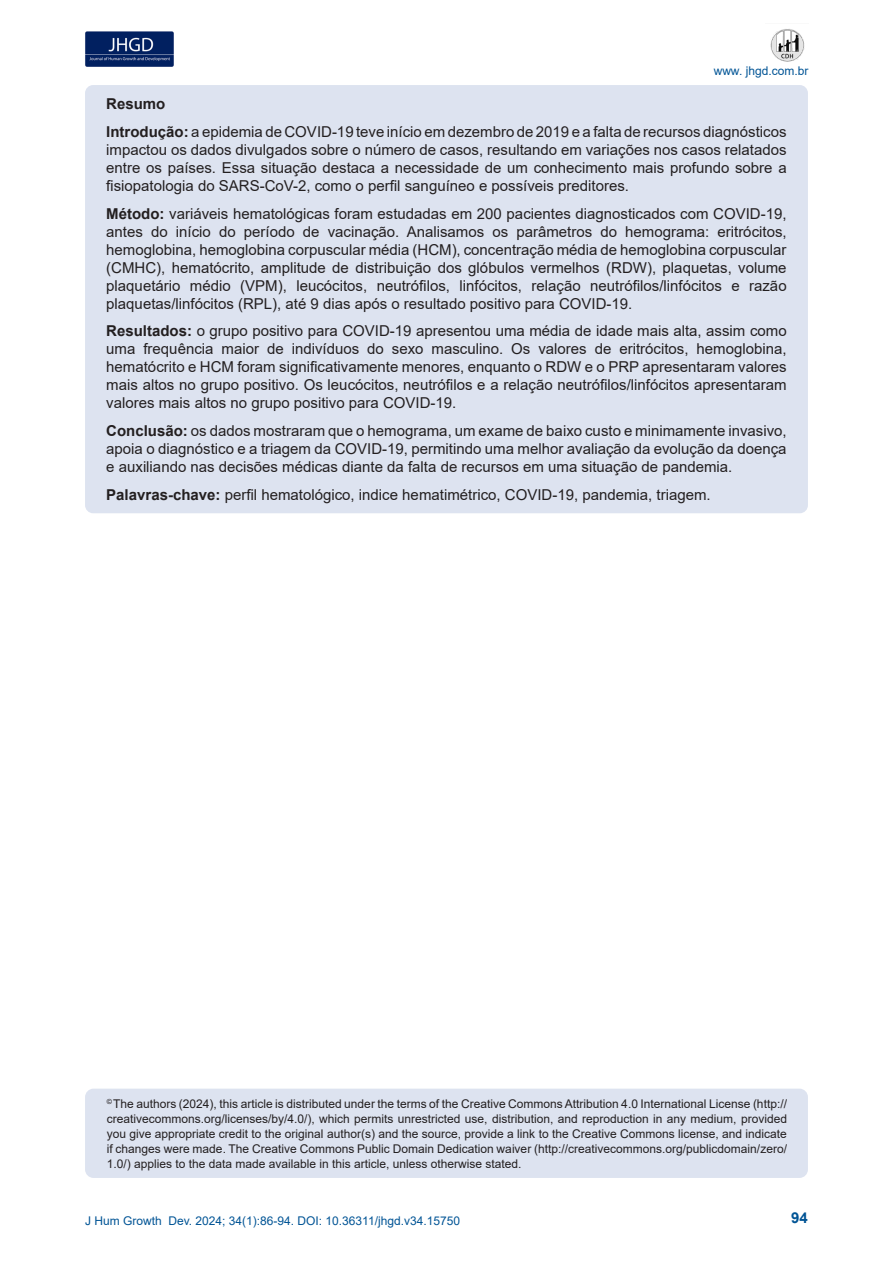
<style>
.page{position:relative;width:893px;height:1263px;background:#fff}
.page>*{position:absolute;margin:0;border:0;box-sizing:border-box;transform-origin:0 0}
.t1{font:15px/18px "Arial";color:#231f20;text-align:justify}
.t2{font:700 15px "Arial";color:#231f20}
.t3{font:700 15px "Arial";color:#005495}
.t4{font:12px/15px "Arial";color:#231f20;text-align:justify}
.t5{font:12px "Arial";color:#005495}
.s1{font-weight:700}
</style>
<div class="page">
<img style="left:85px;top:31px;width:89px;height:35px">
<img style="left:770px;top:29px;width:35px;height:33px">
<div style="left:85px;top:1089px;width:723px;height:89px;background:#dde3f0;border-radius:9px"></div>
<div style="left:85px;top:85px;width:723px;height:428px;background:#dde3f0;border-radius:8px"></div>
<p class="t5" style="left:714px;top:62px;width:96px">www. jhgd.com.br</p>
<p class="t2" style="left:106px;top:93px;width:61px">Resumo</p>
<p class="t1" style="left:106px;top:122px;width:682px"><span class="s1">Introdução:</span> a epidemia de COVID-19 teve início em dezembro de 2019 e a falta de recursos diagnósticos impactou os dados divulgados sobre o número de casos, resultando em variações nos casos relatados entre os países. Essa situação destaca a necessidade de um conhecimento mais profundo sobre a fisiopatologia do SARS-CoV-2, como o perfil sanguíneo e possíveis preditores.</p>
<p class="t1" style="left:106px;top:204px;width:682px"><span class="s1">Método:</span> variáveis hematológicas foram estudadas em 200 pacientes diagnosticados com COVID-19, antes do início do período de vacinação. Analisamos os parâmetros do hemograma: eritrócitos, hemoglobina, hemoglobina corpuscular média (HCM), concentração média de hemoglobina corpuscular (CMHC), hematócrito, amplitude de distribuição dos glóbulos vermelhos (RDW), plaquetas, volume plaquetário médio (VPM), leucócitos, neutrófilos, linfócitos, relação neutrófilos/linfócitos e razão plaquetas/linfócitos (RPL), até 9 dias após o resultado positivo para COVID-19.</p>
<p class="t1" style="left:106px;top:322px;width:682px"><span class="s1">Resultados:</span> o grupo positivo para COVID-19 apresentou uma média de idade mais alta, assim como uma frequência maior de indivíduos do sexo masculino. Os valores de eritrócitos, hemoglobina, hematócrito e HCM foram significativamente menores, enquanto o RDW e o PRP apresentaram valores mais altos no grupo positivo. Os leucócitos, neutrófilos e a relação neutrófilos/linfócitos apresentaram valores mais altos no grupo positivo para COVID-19.</p>
<p class="t1" style="left:106px;top:422px;width:682px"><span class="s1">Conclusão:</span> os dados mostraram que o hemograma, um exame de baixo custo e minimamente invasivo, apoia o diagnóstico e a triagem da COVID-19, permitindo uma melhor avaliação da evolução da doença e auxiliando nas decisões médicas diante da falta de recursos em uma situação de pandemia.</p>
<p class="t1" style="left:106px;top:485px;width:606px"><span class="s1">Palavras-chave:</span> perfil hematológico, indice hematimétrico, COVID-19, pandemia, triagem.</p>
<p class="t4" style="left:107px;top:1096px;width:682px"><sup>©</sup> The authors (2024), this article is distributed under the terms of the Creative Commons Attribution 4.0 International License (http:// creativecommons.org/licenses/by/4.0/), which permits unrestricted use, distribution, and reproduction in any medium, provided you give appropriate credit to the original author(s) and the source, provide a link to the Creative Commons license, and indicate if changes were made. The Creative Commons Public Domain Dedication waiver (http://creativecommons.org/publicdomain/zero/ 1.0/) applies to the data made available in this article, unless otherwise stated.</p>
<p class="t5" style="left:85px;top:1212px;width:377px">J Hum Growth Dev. 2024; 34(1):86-94. DOI: 10.36311/jhgd.v34.15750</p>
<p class="t3" style="left:791px;top:1207px;width:18px">94</p>
</div>
